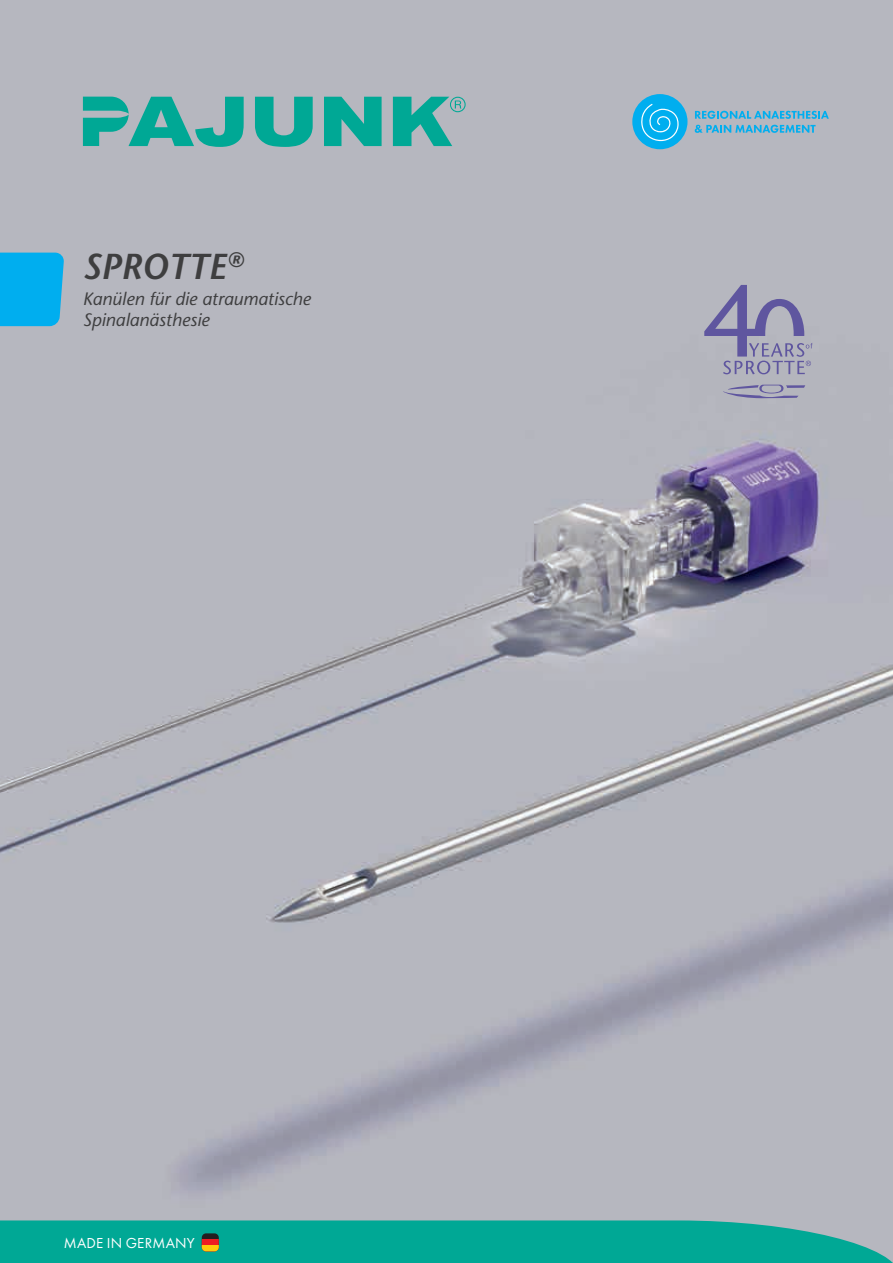
<style>
.page{position:relative;width:893px;height:1263px;background:#fff}
.page>*{position:absolute;margin:0;border:0;box-sizing:border-box;transform-origin:0 0}
.t1{font:italic 600 36px "Stone Sans Std";color:#3e3e3f}
.t2{font:italic 500 18px/21px "Stone Sans Std";color:#3e3e3f}
.t3{font:15px "Futura PT";letter-spacing:.01em;color:#fff}
</style>
<div class="page">
<img style="left:0;top:0;width:893px;height:1220px">
<svg style="left:723px;top:385px;width:82px;height:13px"></svg>
<svg style="left:704px;top:285px;width:109px;height:89px;background:#9d9cb5"></svg>
<div style="left:632px;top:94px;width:55px;height:55px;background:#00aeef;border-radius:50%"></div>
<svg style="left:641px;top:104px;width:38px;height:37px"></svg>
<svg style="left:695px;top:111px;width:134px;height:8px"></svg>
<svg style="left:695px;top:125px;width:121px;height:8px"></svg>
<div style="left:0;top:253px;width:64px;height:73px;background:#00aeef"></div>
<svg style="left:0;top:1220px;width:893px;height:43px;background:#0da897"></svg>
<div style="left:202px;top:1239px;width:17px;height:12px;background:#ee1d23"></div>
<div style="left:202px;top:1245px;width:17px;height:6px;background:#feca0a"></div>
<svg style="left:255px;top:97px;width:58px;height:50px;background:#3dada3"></svg>
<svg style="left:324px;top:97px;width:58px;height:49px;background:#28ab9e"></svg>
<svg style="left:393px;top:97px;width:73px;height:49px;background:#51aea7"></svg>
<svg style="left:83px;top:97px;width:161px;height:50px;background:#51aea7"></svg>
<h1 class="t1" style="left:83px;top:245px;width:162px">SPROTTE<sup>®</sup></h1>
<p class="t2" style="left:83px;top:288px;width:229px">Kanülen für die atraumatische<br>Spinalanästhesie</p>
<p class="t3" style="left:64px;top:1234px;width:132px">MADE IN GERMANY</p>
</div>
